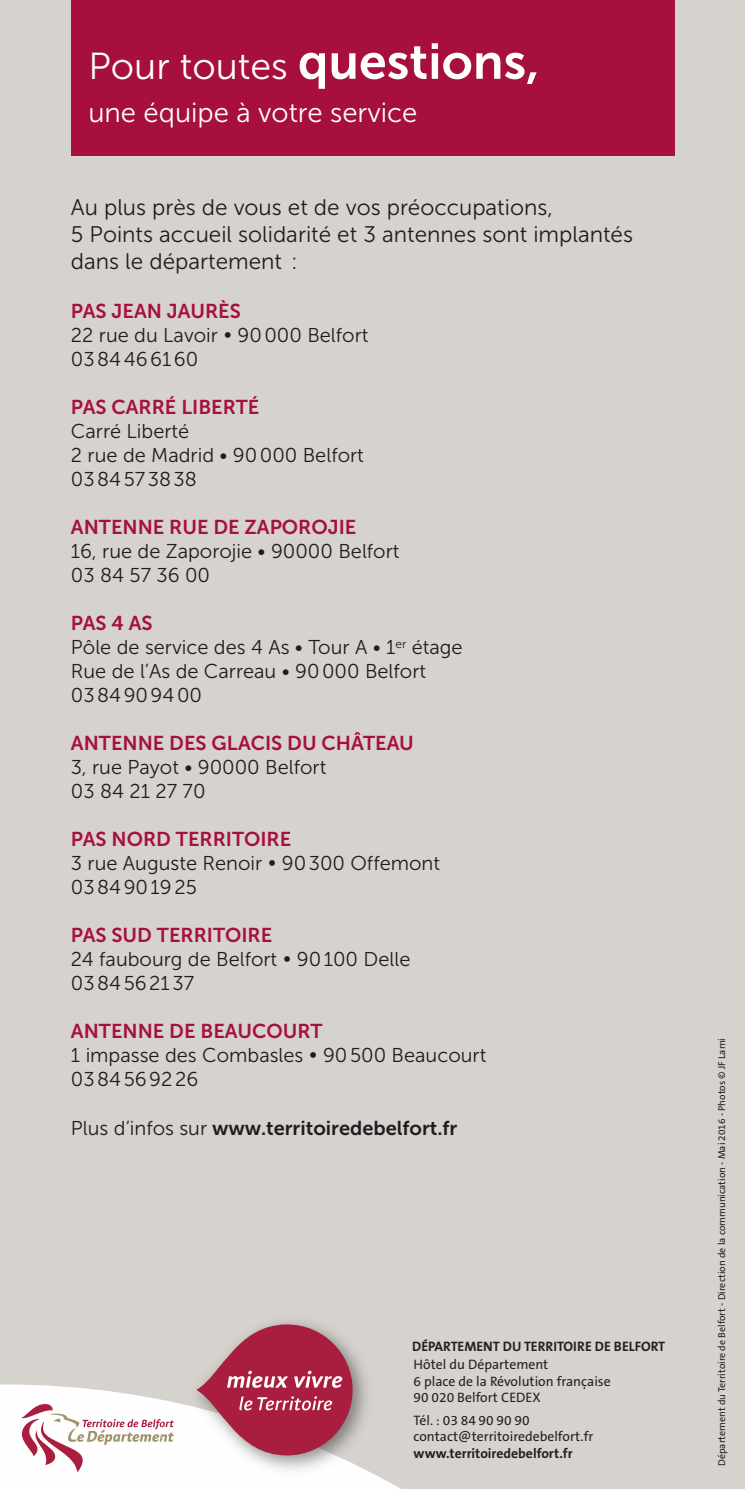
<style>
.page{position:relative;width:745px;height:1489px;background:#fff}
.page>*{position:absolute;margin:0;border:0;box-sizing:border-box;transform-origin:0 0}
.t1{font:37.5px "Museo Sans 300";color:#fff}
.t2{font:27.5px "Museo Sans 300";color:#fff}
.t3{font:22.5px/27px "Museo Sans 300";color:#1f1d20}
.t4{font:20px/24px "Museo Sans 300";color:#1f1d20}
.t5{font:20px "Museo Sans 700";color:#a70f3d}
.t6{font:20px "Museo Sans 700";color:#1f1d20}
.t7{font:13.75px/16.5px "The Sans B5 Plain";color:#222221}
.t8{font:700 13.75px "The Sans B7";color:#222221}
.t9{font:10px "The Sans B5 Plain";color:#1f1d20}
.s1{font-family:"Museo Sans 700";font-size:50px}
.s2{font-family:"Museo Sans 300"}
</style>
<div class="page">
<div style="left:0;top:0;width:744px;height:1488px;background:#d6d3cf"></div>
<svg style="left:0;top:1384px;width:399px;height:104px;fill:#fefefe"></svg>
<svg style="left:21px;top:1403px;width:153px;height:69px"></svg>
<div style="left:12px;top:1403px;width:149px;height:69px;border:1px dashed #fefefe"></div>
<img style="left:180px;top:1321px;width:199px;height:161px">
<svg style="left:196px;top:1324px;width:156px;height:131px"></svg>
<div style="left:71px;top:0;width:602px;height:156px;background:#a70f3d"></div>
<h1 class="t1" style="left:88px;top:44px;width:452px">Pour toutes <span class="s1">questions,</span></h1>
<h2 class="t2" style="left:88px;top:96px;width:330px">une équipe à votre service</h2>
<p class="t3" style="left:71px;top:194px;width:563px">Au plus près de vous et de vos préoccupations,<br>5 Points accueil solidarité et 3 antennes sont implantés dans le département :</p>
<p class="t5" style="left:71px;top:299px;width:171px">PAS JEAN JAURÈS</p>
<p class="t4" style="left:71px;top:323px;width:299px">22 rue du Lavoir • 90000 Belfort<br>0384466160</p>
<p class="t5" style="left:71px;top:395px;width:190px">PAS CARRÉ LIBERTÉ</p>
<p class="t4" style="left:71px;top:419px;width:294px">Carré Liberté<br>2 rue de Madrid • 90000 Belfort<br>0384573838</p>
<p class="t5" style="left:71px;top:515px;width:287px">ANTENNE RUE DE ZAPOROJIE</p>
<p class="t4" style="left:71px;top:539px;width:330px">16, rue de Zaporojie • 90000 Belfort<br>03 84 57 36 00</p>
<p class="t5" style="left:71px;top:611px;width:83px">PAS 4 AS</p>
<p class="t4" style="left:71px;top:635px;width:393px">Pôle de service des 4 As • Tour A • 1<sup>er</sup> étage<br>Rue de l’As de Carreau • 90000 Belfort<br>0384909400</p>
<p class="t5" style="left:71px;top:731px;width:344px">ANTENNE DES GLACIS DU CHÂTEAU</p>
<p class="t4" style="left:71px;top:755px;width:257px">3, rue Payot • 90000 Belfort<br>03 84 21 27 70</p>
<p class="t5" style="left:71px;top:827px;width:222px">PAS NORD TERRITOIRE</p>
<p class="t4" style="left:71px;top:851px;width:370px">3 rue Auguste Renoir • 90300 Offemont<br>0384901925</p>
<p class="t5" style="left:71px;top:923px;width:203px">PAS SUD TERRITOIRE</p>
<p class="t4" style="left:71px;top:947px;width:341px">24 faubourg de Belfort • 90100 Delle<br>0384562137</p>
<p class="t5" style="left:71px;top:1019px;width:253px">ANTENNE DE BEAUCOURT</p>
<p class="t4" style="left:71px;top:1043px;width:417px">1 impasse des Combasles • 90500 Beaucourt<br>0384569226</p>
<p class="t6" style="left:71px;top:1115px;width:388px"><span class="s2">Plus d’infos sur</span> www.territoiredebelfort.fr</p>
<p class="t8" style="left:412px;top:1338px;width:254px">DÉPARTEMENT DU TERRITOIRE DE BELFORT</p>
<p class="t7" style="left:413px;top:1356px;width:198px">Hôtel du Département<br>6 place de la Révolution française<br>90 020 Belfort CEDEX</p>
<p class="t7" style="left:413px;top:1412px;width:181px">Tél. : 03 84 90 90 90 contact@territoiredebelfort.fr</p>
<p class="t8" style="left:413px;top:1445px;width:160px">www.territoiredebelfort.fr</p>
<p class="t9" style="left:716px;top:1465px;width:429px;rotate:-90deg">Département du Territoire de Belfort - Direction de la communication - Mai 2016 - Photos © JF Lami</p>
</div>
